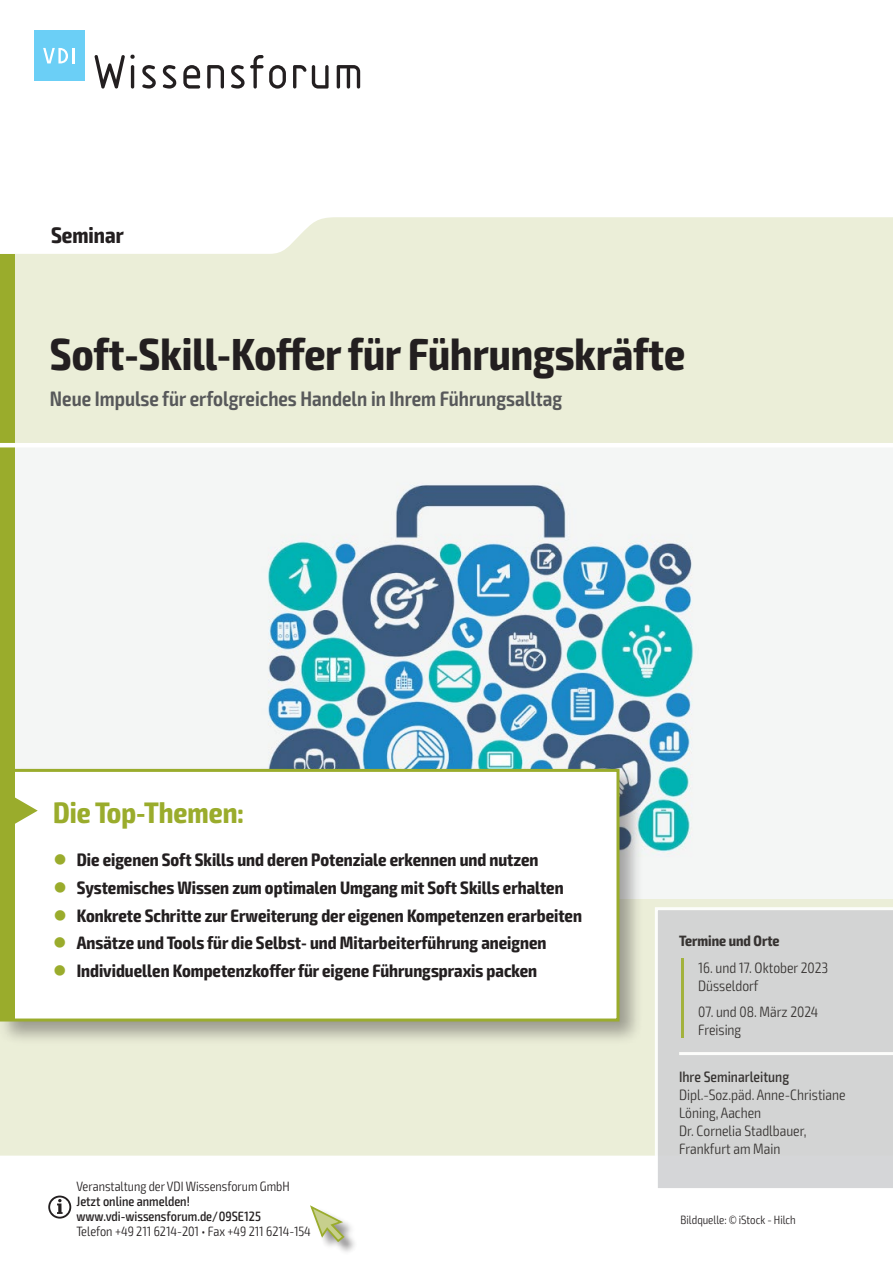
<style>
.page{position:relative;width:893px;height:1263px;background:#fff}
.page>*{position:absolute;margin:0;border:0;box-sizing:border-box;transform-origin:0 0}
.t1{font:700 condensed 45px "Exo 2";color:#231f20}
.t2{font:700 condensed 29.7px "Exo 2";color:#9aac2c}
.t3{font:700 condensed 22.5px "Exo 2";color:#231f20}
.t4{font:600 condensed 21px "Exo 2";color:#57585a}
.t5{font:700 condensed 18px "Exo 2";color:#231f20}
.t6{font:300 condensed 15px/18px "Exo 2";color:#231f20}
.t7{font:500 condensed 15px "Exo 2";color:#231f20}
.t8{font:700 condensed 15px "Exo 2";color:#231f20}
.t9{font:300 condensed 13.5px "Exo 2";color:#231f20}
.t10{font:500 condensed 13.5px/15px "Exo 2";color:#231f20}
.t11{font:300 condensed 12px "Exo 2";color:#231f20}
.s1{color:#9aac2c}
</style>
<div class="page">
<div style="left:0;top:217px;width:893px;height:938px;background:#ebeed8"></div>
<img style="left:14px;top:447px;width:879px;height:451px">
<div style="left:0;top:765px;width:644px;height:281px;background:#231f20;opacity:.4"></div>
<div style="left:2px;top:770px;width:616px;height:250px;background:#fff"></div>
<div style="left:3px;top:772px;width:11px;height:246px;background:#9aac2c"></div>
<div style="left:0;top:769px;width:619px;height:252px;border:3px solid #9aac2c"></div>
<svg style="left:14px;top:796px;width:24px;height:29px"></svg>
<div style="left:0;top:254px;width:14px;height:519px;background:#9aac2c"></div>
<div style="left:311px;top:1206px;width:47px;height:49px;background:#231f20;opacity:.5"></div>
<svg style="left:310px;top:1205px;width:36px;height:38px"></svg>
<hr style="left:0;top:443px;width:893px;height:4px;background:#fff">
<div style="left:655px;top:907px;width:238px;height:281px;background:#d3d4d4"></div>
<svg style="left:48px;top:1195px;width:23px;height:23px"></svg>
<svg style="left:94px;top:54px;width:41px;height:35px"></svg>
<svg style="left:142px;top:65px;width:14px;height:24px"></svg>
<svg style="left:163px;top:65px;width:13px;height:24px"></svg>
<svg style="left:183px;top:65px;width:17px;height:24px"></svg>
<svg style="left:207px;top:65px;width:17px;height:24px"></svg>
<svg style="left:231px;top:55px;width:55px;height:34px"></svg>
<svg style="left:293px;top:65px;width:36px;height:24px"></svg>
<svg style="left:337px;top:65px;width:23px;height:24px"></svg>
<div style="left:34px;top:30px;width:50px;height:51px;background:#6bcff6"></div>
<svg style="left:43px;top:48px;width:31px;height:15px"></svg>
<p class="t3" style="left:51px;top:221px;width:74px">Seminar</p>
<h1 class="t1" style="left:50px;top:327px;width:637px">Soft-Skill-Koffer für Führungskräfte</h1>
<p class="t4" style="left:50px;top:386px;width:514px">Neue Impulse für erfolgreiches Handeln in Ihrem Führungsalltag</p>
<h2 class="t2" style="left:53px;top:794px;width:192px">Die Top-Themen:</h2>
<p class="t5" style="left:53px;top:849px;width:487px"><span class="s1">●</span> Die eigenen Soft Skills und deren Potenziale erkennen und nutzen</p>
<p class="t5" style="left:53px;top:877px;width:512px"><span class="s1">●</span> Systemisches Wissen zum optimalen Umgang mit Soft Skills erhalten</p>
<p class="t5" style="left:53px;top:904px;width:530px"><span class="s1">●</span> Konkrete Schritte zur Erweiterung der eigenen Kompetenzen erarbeiten</p>
<p class="t5" style="left:53px;top:932px;width:495px"><span class="s1">●</span> Ansätze und Tools für die Selbst- und Mitarbeiterführung aneignen</p>
<p class="t5" style="left:53px;top:960px;width:485px"><span class="s1">●</span> Individuellen Kompetenzkoffer für eigene Führungspraxis packen</p>
<p class="t9" style="left:77px;top:1178px;width:215px">Veranstaltung der VDI Wissensforum GmbH</p>
<p class="t10" style="left:77px;top:1194px;width:186px">Jetzt online anmelden! www.vdi-wissensforum.de/09SE125</p>
<p class="t9" style="left:77px;top:1223px;width:236px">Telefon +49 211 6214-201 • Fax +49 211 6214-154</p>
<p class="t8" style="left:679px;top:932px;width:102px">Termine und Orte</p>
<p class="t6" style="left:698px;top:958px;width:131px">16. und 17. Oktober 2023<br>Düsseldorf</p>
<p class="t6" style="left:698px;top:1003px;width:122px">07. und 08. März 2024<br>Freising</p>
<p class="t7" style="left:679px;top:1068px;width:112px">Ihre Seminarleitung</p>
<p class="t6" style="left:679px;top:1086px;width:168px">Dipl.-Soz.päd. Anne-Christiane<br>Löning, Aachen<br>Dr. Cornelia Stadlbauer,<br>Frankfurt am Main</p>
<p class="t11" style="left:681px;top:1212px;width:117px">Bildquelle: © iStock - Hilch</p>
</div>
